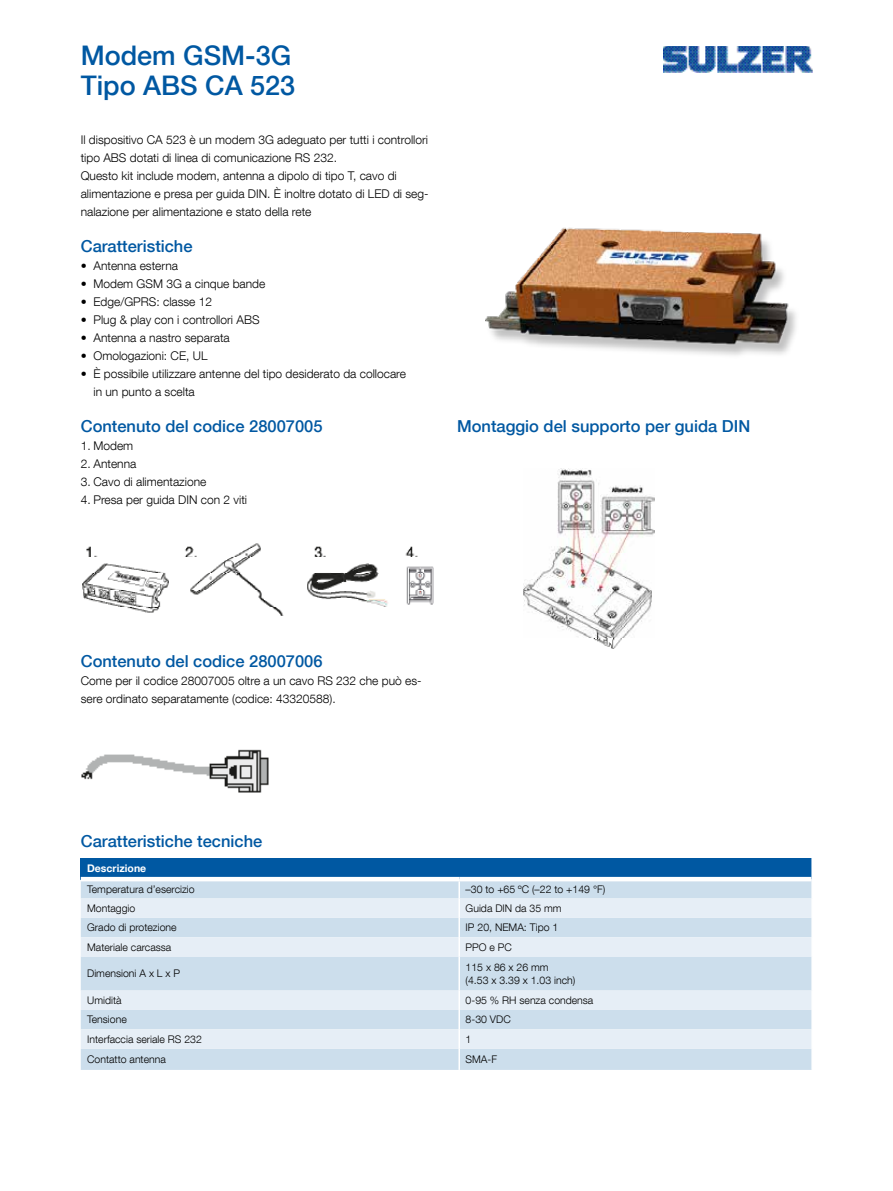
<style>
.page{position:relative;width:893px;height:1191px;background:#fff}
.page>*{position:absolute;margin:0;border:0;box-sizing:border-box;transform-origin:0 0}
.t1{font:500 27px/30px "Helvetica Neue LT Com";color:#0058a2}
.t2{font:500 16.5px "Helvetica Neue LT Com";color:#0058a2}
.t3{font:300 12px/18px "Helvetica Neue LT Com";color:#000}
.t4{font:300 10.5px/13.5px "Helvetica Neue LT Com";color:#000}
.t5{font:700 10.5px "Helvetica Neue LT Com";color:#fff}
</style>
<div class="page">
<img style="left:663px;top:46px;width:149px;height:26px">
<img style="left:485px;top:227px;width:311px;height:129px">
<img style="left:82px;top:543px;width:352px;height:73px">
<img style="left:523px;top:468px;width:132px;height:181px">
<img style="left:81px;top:749px;width:188px;height:44px">
<div style="left:81px;top:858px;width:731px;height:21px;background:#0058a2"></div>
<div style="left:81px;top:881px;width:730px;height:189px;background:#ccdeec"></div>
<svg style="left:81px;top:898px;width:730px;height:150px;background:#d9e6f1"></svg>
<hr style="left:811px;top:858px;width:2px;height:21px;background:#fff">
<svg style="left:458px;top:881px;width:2px;height:17px"></svg>
<svg style="left:811px;top:879px;width:1px;height:19px"></svg>
<hr style="left:458px;top:898px;width:2px;height:20px;background:#fff">
<svg style="left:458px;top:918px;width:2px;height:38px"></svg>
<svg style="left:811px;top:918px;width:1px;height:38px"></svg>
<hr style="left:458px;top:956px;width:2px;height:34px;background:#fff">
<hr style="left:458px;top:990px;width:2px;height:20px;background:#fff">
<svg style="left:458px;top:1010px;width:2px;height:38px"></svg>
<svg style="left:811px;top:1010px;width:1px;height:38px"></svg>
<hr style="left:458px;top:1048px;width:2px;height:22px;background:#fff">
<hr style="left:81px;top:877px;width:378px;height:4px;background:#fff">
<hr style="left:459px;top:877px;width:352px;height:4px;background:#fff">
<h1 class="t1" style="left:81px;top:40px;width:216px">Modem GSM-3G<br>Tipo ABS CA 523</h1>
<p class="t3" style="left:81px;top:131px;width:349px">Il dispositivo CA 523 è un modem 3G adeguato per tutti i controllori tipo ABS dotati di linea di comunicazione RS 232.<br>Questo kit include modem, antenna a dipolo di tipo T, cavo di alimentazione e presa per guida DIN. È inoltre dotato di LED di seg&shy;nalazione per alimentazione e stato della rete</p>
<h2 class="t2" style="left:81px;top:236px;width:113px">Caratteristiche</h2>
<p class="t3" style="left:81px;top:257px;width:99px">• Antenna esterna</p>
<p class="t3" style="left:81px;top:275px;width:186px">• Modem GSM 3G a cinque bande</p>
<p class="t3" style="left:81px;top:293px;width:133px">• Edge/GPRS: classe 12</p>
<p class="t3" style="left:81px;top:311px;width:180px">• Plug &amp; play con i controllori ABS</p>
<p class="t3" style="left:81px;top:329px;width:151px">• Antenna a nastro separata</p>
<p class="t3" style="left:81px;top:347px;width:128px">• Omologazioni: CE, UL</p>
<p class="t3" style="left:94px;top:365px;width:314px;text-indent:-13px">• È possibile utilizzare antenne del tipo desiderato da collocare in un punto a scelta</p>
<h2 class="t2" style="left:81px;top:416px;width:243px">Contenuto del codice 28007005</h2>
<p class="t3" style="left:81px;top:437px;width:54px">1. Modem</p>
<p class="t3" style="left:81px;top:455px;width:57px">2. Antenna</p>
<p class="t3" style="left:81px;top:473px;width:127px">3. Cavo di alimentazione</p>
<p class="t3" style="left:81px;top:491px;width:168px">4. Presa per guida DIN con 2 viti</p>
<h2 class="t2" style="left:457px;top:416px;width:295px">Montaggio del supporto per guida DIN</h2>
<h2 class="t2" style="left:81px;top:650px;width:243px">Contenuto del codice 28007006</h2>
<p class="t3" style="left:81px;top:671px;width:342px">Come per il codice 28007005 oltre a un cavo RS 232 che può es&shy;sere ordinato separatamente (codice: 43320588).</p>
<h2 class="t2" style="left:81px;top:830px;width:183px">Caratteristiche tecniche</h2>
<p class="t5" style="left:87px;top:862px;width:61px">Descrizione</p>
<p class="t4" style="left:87px;top:882px;width:109px">Temperatura d’esercizio</p>
<p class="t4" style="left:466px;top:882px;width:141px">–30 to +65 ºC (–22 to +149 °F)</p>
<p class="t4" style="left:87px;top:901px;width:50px">Montaggio</p>
<p class="t4" style="left:466px;top:901px;width:98px">Guida DIN da 35 mm</p>
<p class="t4" style="left:87px;top:920px;width:91px">Grado di protezione</p>
<p class="t4" style="left:466px;top:920px;width:94px">IP 20, NEMA: Tipo 1</p>
<p class="t4" style="left:87px;top:940px;width:86px">Materiale carcassa</p>
<p class="t4" style="left:466px;top:940px;width:48px">PPO e PC</p>
<p class="t4" style="left:87px;top:966px;width:94px">Dimensioni A x L x P</p>
<p class="t4" style="left:466px;top:960px;width:111px">115 x 86 x 26 mm<br>(4.53 x 3.39 x 1.03 inch)</p>
<p class="t4" style="left:87px;top:993px;width:36px">Umidità</p>
<p class="t4" style="left:466px;top:993px;width:129px">0-95 % RH senza condensa</p>
<p class="t4" style="left:87px;top:1012px;width:41px">Tensione</p>
<p class="t4" style="left:466px;top:1012px;width:47px">8-30 VDC</p>
<p class="t4" style="left:87px;top:1032px;width:116px">Interfaccia seriale RS 232</p>
<p class="t4" style="left:466px;top:1032px;width:7px">1</p>
<p class="t4" style="left:87px;top:1052px;width:80px">Contatto antenna</p>
<p class="t4" style="left:466px;top:1052px;width:33px">SMA-F</p>
</div>
